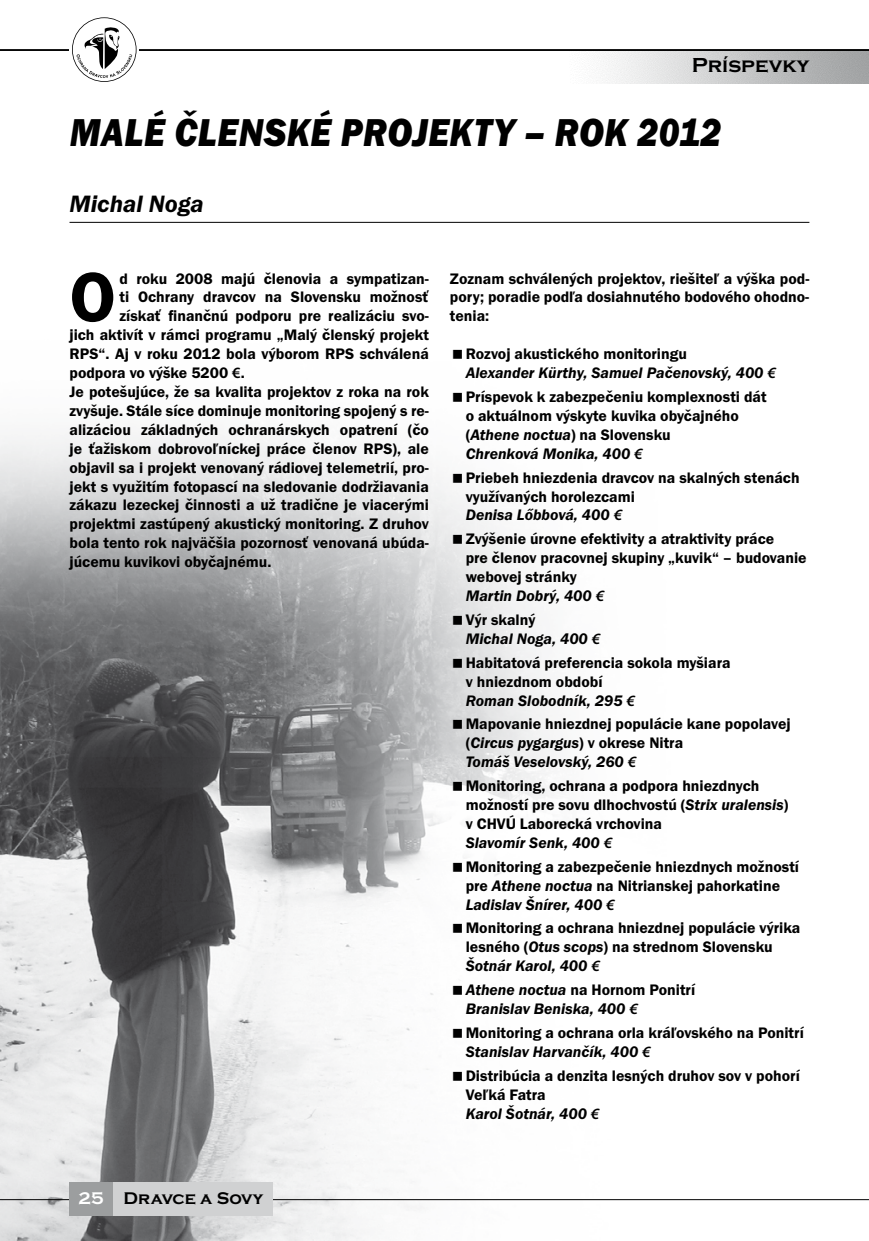
<style>
.page{position:relative;width:869px;height:1241px;background:#fff}
.page>*{position:absolute;margin:0;border:0;box-sizing:border-box;transform-origin:0 0}
.t1{font:72.45px "Franklin Got Itc TOT Dem";color:#000}
.t2{font:40.25px "Franklin Got Itc TOT Hea Ita";letter-spacing:.01em;color:#000;scale:.9 1}
.t3{font:24.5px "Franklin Got Itc TOT Dem Ita";color:#000}
.t4{font:700 21px "Copperplate TOT";color:#000}
.t5{font:700 17.5px "Copperplate TOT";color:#000}
.t6{font:15.75px/18.9px "Franklin Got Itc TOT Dem";color:#000}
.t7{font:15.75px "Franklin Got Itc TOT Dem Ita";color:#000}
.s1{font-family:"Myriad Pro";font-weight:600}
.s2{font-family:"Myriad Pro";font-weight:600;font-style:italic}
.s3{font-family:"Franklin Got Itc TOT Dem Ita"}
.s4{color:#fff}
</style>
<div class="page">
<img style="left:596px;top:51px;width:272px;height:32px">
<img style="left:0;top:221px;width:805px;height:1019px">
<hr style="left:69px;top:222px;width:740px;height:1px;background:#000">
<hr style="left:0;top:1198px;width:868px;height:1px;background:#000">
<div style="left:69px;top:1182px;width:204px;height:33px;background:#d0d1d2"></div>
<div style="left:69px;top:1182px;width:44px;height:33px;background:#9c9e9f"></div>
<hr style="left:0;top:50px;width:868px;height:1px;background:#000">
<div style="left:69px;top:15px;width:70px;height:69px;background:#fff"></div>
<svg style="left:72px;top:17px;width:64px;height:65px"></svg>
<svg style="left:453px;top:350px;width:20px;height:10px"></svg>
<svg style="left:453px;top:392px;width:20px;height:11px"></svg>
<svg style="left:453px;top:473px;width:20px;height:10px"></svg>
<svg style="left:453px;top:535px;width:20px;height:10px"></svg>
<svg style="left:453px;top:615px;width:20px;height:10px"></svg>
<svg style="left:453px;top:658px;width:20px;height:10px"></svg>
<svg style="left:453px;top:720px;width:20px;height:10px"></svg>
<svg style="left:453px;top:781px;width:20px;height:11px"></svg>
<svg style="left:453px;top:862px;width:20px;height:10px"></svg>
<svg style="left:453px;top:923px;width:20px;height:11px"></svg>
<svg style="left:453px;top:985px;width:20px;height:10px"></svg>
<svg style="left:453px;top:1028px;width:20px;height:10px"></svg>
<svg style="left:453px;top:1071px;width:20px;height:10px"></svg>
<h3 class="t4" style="left:691px;top:54px;width:119px">Príspevky</h3>
<h2 class="t2" style="left:70px;top:109px;width:61px">MALÉ</h2>
<h2 class="t2" style="left:174px;top:109px;width:52px">ČLENSKÉ</h2>
<h2 class="t2" style="left:341px;top:109px;width:123px">PROJEKTY</h2>
<h2 class="t2" style="left:524px;top:109px;width:63px">– ROK</h2>
<h2 class="t2" style="left:636px;top:109px;width:95px">2012</h2>
<h3 class="t3" style="left:69px;top:190px;width:136px">Michal Noga</h3>
<h1 class="t1" style="left:69px;top:257px;width:48px">O</h1>
<p class="t6" style="left:119px;top:269px;width:311px">d roku 2008 majú členovia a sympatizan-</p>
<p class="t6" style="left:119px;top:288px;width:311px">ti Ochrany dravcov na Slovensku možnosť</p>
<p class="t6" style="left:119px;top:307px;width:311px">získať finančnú podporu pre realizáciu svo-</p>
<p class="t6" style="left:69px;top:326px;width:361px">jich aktivít v rámci programu „Malý členský projekt</p>
<p class="t6" style="left:69px;top:344px;width:361px">RPS“. Aj v roku 2012 bola výborom RPS schválená</p>
<p class="t6" style="left:69px;top:363px;width:177px">podpora vo výške 5200 <span class="s1">€</span>.</p>
<p class="t6" style="left:69px;top:382px;width:361px">Je potešujúce, že sa kvalita projektov z roka na rok</p>
<p class="t6" style="left:69px;top:401px;width:361px">zvyšuje. Stále síce dominuje monitoring spojený s re-</p>
<p class="t6" style="left:69px;top:420px;width:361px">alizáciou základných ochranárskych opatrení (čo</p>
<p class="t6" style="left:69px;top:439px;width:361px">je ťažiskom dobrovoľníckej práce členov RPS), ale</p>
<p class="t6" style="left:69px;top:458px;width:361px">objavil sa i projekt venovaný rádiovej telemetrií, pro-</p>
<p class="t6" style="left:69px;top:477px;width:361px">jekt s využitím fotopascí na sledovanie dodržiavania</p>
<p class="t6" style="left:69px;top:496px;width:361px">zákazu lezeckej činnosti a už tradične je viacerými</p>
<p class="t6" style="left:69px;top:515px;width:361px">projektmi zastúpený akustický monitoring. Z druhov</p>
<p class="t6" style="left:69px;top:533px;width:361px">bola tento rok najväčšia pozornosť venovaná ubúda-</p>
<p class="t6" style="left:69px;top:552px;width:203px">júcemu kuvikovi obyčajnému.</p>
<p class="t6" style="left:450px;top:269px;width:361px;text-align:justify">Zoznam schválených projektov, riešiteľ a výška pod&shy;pory; poradie podľa dosiahnutého bodového ohodno&shy;tenia:</p>
<p class="t6" style="left:465px;top:344px;width:223px">Rozvoj akustického monitoringu</p>
<p class="t7" style="left:465px;top:364px;width:311px">Alexander Kürthy, Samuel Pačenovský, 400 <span class="s2">€</span></p>
<p class="t6" style="left:465px;top:387px;width:302px">Príspevok k zabezpečeniu komplexnosti dát o aktuálnom výskyte kuvika obyčajného (<span class="s3">Athene noctua</span>) na Slovensku</p>
<p class="t7" style="left:465px;top:444px;width:178px">Chrenková Monika, 400 <span class="s2">€</span></p>
<p class="t6" style="left:465px;top:468px;width:335px">Priebeh hniezdenia dravcov na skalných stenách využívaných horolezcami</p>
<p class="t7" style="left:465px;top:506px;width:157px">Denisa Lőbbová, 400 <span class="s2">€</span></p>
<p class="t6" style="left:465px;top:529px;width:342px">Zvýšenie úrovne efektivity a atraktivity práce<br>pre členov pracovnej skupiny „kuvik“ – budovanie webovej stránky</p>
<p class="t7" style="left:465px;top:587px;width:140px">Martin Dobrý, 400 <span class="s2">€</span></p>
<p class="t6" style="left:465px;top:610px;width:71px">Výr skalný</p>
<p class="t7" style="left:465px;top:629px;width:136px">Michal Noga, 400 <span class="s2">€</span></p>
<p class="t6" style="left:465px;top:653px;width:266px">Habitatová preferencia sokola myšiara v hniezdnom období</p>
<p class="t7" style="left:465px;top:691px;width:170px">Roman Slobodník, 295 <span class="s2">€</span></p>
<p class="t6" style="left:465px;top:714px;width:326px">Mapovanie hniezdnej populácie kane popolavej (<span class="s3">Circus pygargus</span>) v okrese Nitra</p>
<p class="t7" style="left:465px;top:753px;width:172px">Tomáš Veselovský, 260 <span class="s2">€</span></p>
<p class="t6" style="left:465px;top:776px;width:324px">Monitoring, ochrana a podpora hniezdnych možností pre sovu dlhochvostú (<span class="s3">Strix uralensis</span>) v CHVÚ Laborecká vrchovina</p>
<p class="t7" style="left:465px;top:833px;width:148px">Slavomír Senk, 400 <span class="s2">€</span></p>
<p class="t6" style="left:465px;top:857px;width:335px">Monitoring a zabezpečenie hniezdnych možností pre <span class="s3">Athene noctua</span> na Nitrianskej pahorkatine</p>
<p class="t7" style="left:465px;top:895px;width:150px">Ladislav Šnírer, 400 <span class="s2">€</span></p>
<p class="t6" style="left:465px;top:918px;width:336px">Monitoring a ochrana hniezdnej populácie výrika lesného (<span class="s3">Otus scops</span>) na strednom Slovensku</p>
<p class="t7" style="left:465px;top:957px;width:135px">Šotnár Karol, 400 <span class="s2">€</span></p>
<p class="t6" style="left:465px;top:980px;width:231px"><span class="s3">Athene noctua</span> na Hornom Ponitrí</p>
<p class="t7" style="left:465px;top:999px;width:173px">Branislav Beniska, 400 <span class="s2">€</span></p>
<p class="t6" style="left:465px;top:1023px;width:339px">Monitoring a ochrana orla kráľovského na Ponitrí</p>
<p class="t7" style="left:465px;top:1042px;width:186px">Stanislav Harvančík, 400 <span class="s2">€</span></p>
<p class="t6" style="left:465px;top:1065px;width:335px">Distribúcia a denzita lesných druhov sov v pohorí<br>Veľká Fatra</p>
<p class="t7" style="left:465px;top:1104px;width:135px">Karol Šotnár, 400 <span class="s2">€</span></p>
<p class="t5" style="left:79px;top:1188px;width:186px"><span class="s4">25</span> Dravce a Sovy</p>
</div>
